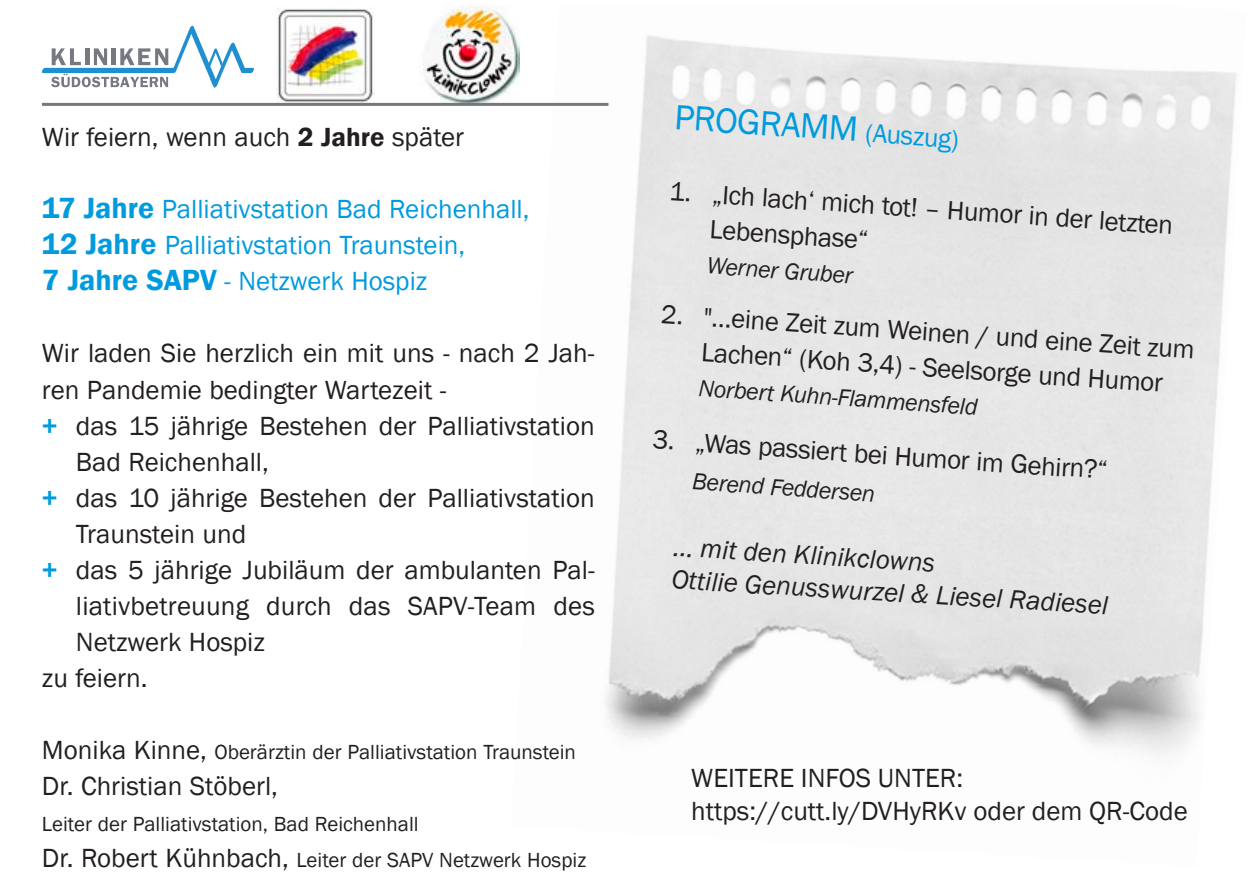
<style>
.page{position:relative;width:1260px;height:895px;background:#fff}
.page>*{position:absolute;margin:0;border:0;box-sizing:border-box;transform-origin:0 0}
.t1{font:36px "Franklin Gothic";color:#009bde}
.t2{font:27px/35.4px "Franklin Gothic";color:#231f20}
.t3{font:27px/36px "Franklin Gothic";color:#009bde}
.t4{font:italic 27px/33px "Franklin Gothic";color:#231f20}
.t5{font:italic 24px "Franklin Gothic";color:#231f20}
.t6{font:21px/36px "Franklin Gothic";color:#231f20}
.s1{font-weight:600}
.s2{font-weight:600;font-size:30px}
.s3{font-weight:600;color:#009bde}
.s4{font-size:27px}
</style>
<div class="page">
<img style="left:521px;top:36px;width:715px;height:719px">
<svg style="left:42px;top:26px;width:212px;height:62px"></svg>
<img style="left:277px;top:7px;width:98px;height:96px">
<svg style="left:445px;top:5px;width:76px;height:98px"></svg>
<img style="left:419px;top:6px;width:100px;height:97px">
<hr style="left:42px;top:103px;width:566px;height:3px;background:#76787b">
<p class="t2" style="left:42px;top:120px;width:423px">Wir feiern, wenn auch <span class="s1">2 Jahre</span> später</p>
<p class="t3" style="left:42px;top:192px;width:489px"><span class="s2">17 Jahre</span> Palliativstation Bad Reichenhall,<br><span class="s2">12 Jahre</span> Palliativstation Traunstein,<br><span class="s2">7 Jahre SAPV</span> - Netzwerk Hospiz</p>
<p class="t2" style="left:42px;top:336px;width:554px">Wir laden Sie herzlich ein mit uns - nach 2 Jah-</p>
<p class="t2" style="left:42px;top:372px;width:406px">ren Pandemie bedingter Wartezeit -</p>
<p class="t2" style="left:42px;top:408px;width:554px"><span class="s3">+</span> das 15 jährige Bestehen der Palliativstation</p>
<p class="t2" style="left:76px;top:444px;width:194px">Bad Reichenhall,</p>
<p class="t2" style="left:42px;top:480px;width:554px"><span class="s3">+</span> das 10 jährige Bestehen der Palliativstation</p>
<p class="t2" style="left:76px;top:516px;width:172px">Traunstein und</p>
<p class="t2" style="left:42px;top:552px;width:554px"><span class="s3">+</span> das 5 jährige Jubiläum der ambulanten Pal-</p>
<p class="t2" style="left:76px;top:588px;width:520px">liativbetreuung durch das SAPV-Team des</p>
<p class="t2" style="left:76px;top:624px;width:190px">Netzwerk Hospiz</p>
<p class="t2" style="left:42px;top:660px;width:107px">zu feiern.</p>
<p class="t6" style="left:42px;top:734px;width:535px"><span class="s4">Monika Kinne,</span> Oberärztin der Palliativstation Traunstein</p>
<p class="t2" style="left:42px;top:768px;width:237px">Dr. Christian Stöberl,</p>
<p class="t6" style="left:42px;top:806px;width:545px">Leiter der Palliativstation, Bad Reichenhall<br><span class="s4">Dr. Robert Kühnbach,</span> Leiter der SAPV Netzwerk Hospiz</p>
<h1 class="t1" style="left:676px;top:94px;width:287px;rotate:4deg">PROGRAMM <span class="s4">(Auszug)</span></h1>
<p class="t2" style="left:713px;top:176px;width:463px;text-indent:-43px;rotate:4deg">1. „Ich lach‘ mich tot! – Humor in der letzten<br>Lebensphase“</p>
<p class="t5" style="left:708px;top:250px;width:147px;rotate:4deg">Werner Gruber</p>
<p class="t2" style="left:662px;top:296px;width:536px;text-align:center;rotate:4deg">2. "…eine Zeit zum Weinen / und eine Zeit zum<br>Lachen“ (Koh 3,4) - Seelsorge und Humor</p>
<p class="t5" style="left:699px;top:373px;width:281px;rotate:4deg">Norbert Kuhn-Flammensfeld</p>
<p class="t2" style="left:653px;top:422px;width:458px;rotate:4deg">3. „Was passiert bei Humor im Gehirn?“</p>
<p class="t5" style="left:693px;top:466px;width:184px;rotate:4deg">Berend Feddersen</p>
<p class="t4" style="left:673px;top:532px;width:438px;rotate:3deg">... mit den Klinikclowns<br>Ottilie Genusswurzel &amp; Liesel Radiesel</p>
<p class="t2" style="left:691px;top:763px;width:498px;line-height:32.4px">WEITERE INFOS UNTER: https://cutt.ly/DVHyRKv oder dem QR-Code</p>
</div>
